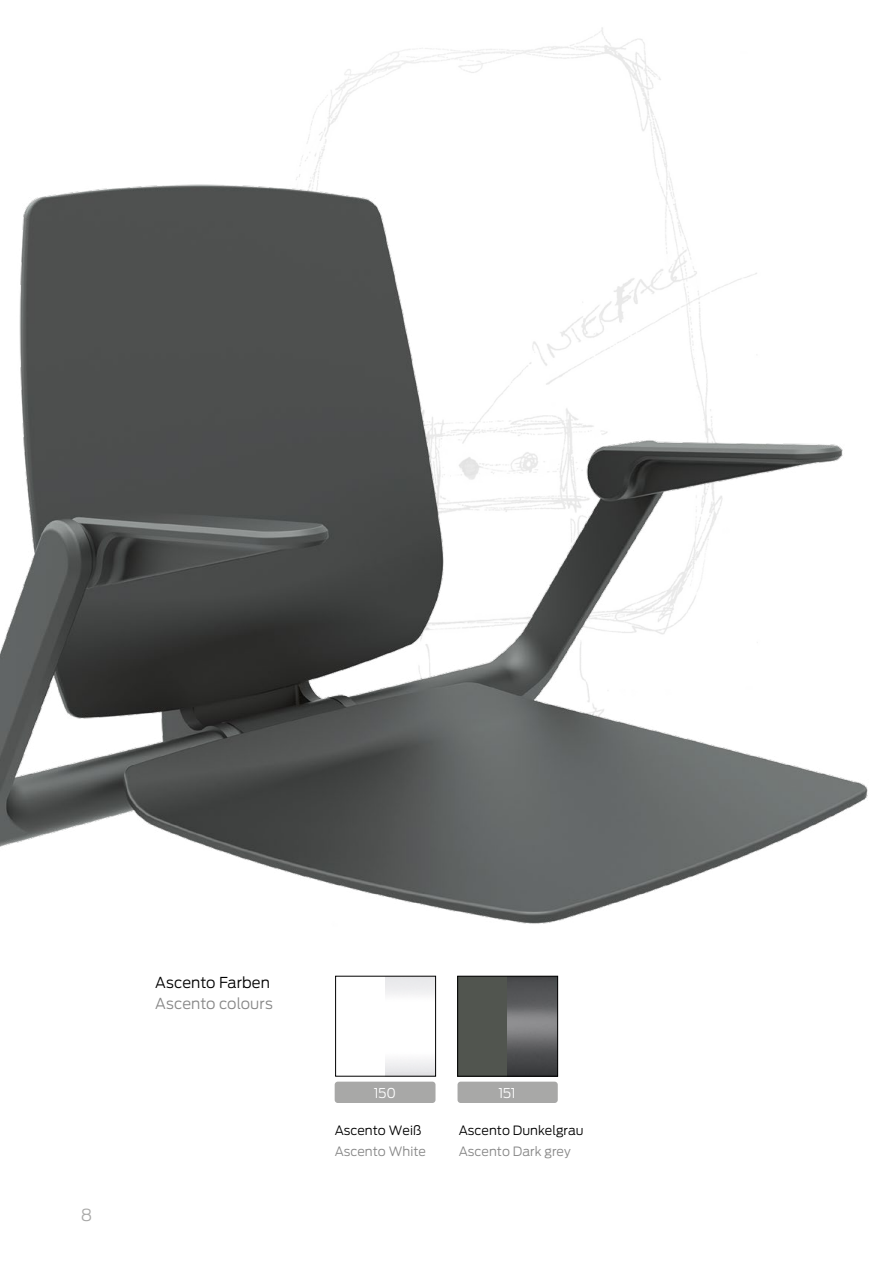
<style>
.page{position:relative;width:893px;height:1263px;background:#fff}
.page>*{position:absolute;margin:0;border:0;box-sizing:border-box;transform-origin:0 0}
.t1{font:300 16.5px "Antenna";color:#a8a8a7}
.t2{font:300 15px "Antenna";letter-spacing:.005em;color:#878787}
.t3{font:300 15px "Antenna";letter-spacing:.005em;color:#000}
.t4{font:300 13.5px "Antenna";letter-spacing:-.03em;color:#fff}
.t5{font:300 12.75px "Antenna";color:#000}
.t6{font:300 12.75px "Antenna";color:#878787}
</style>
<div class="page">
<div style="left:457px;top:976px;width:51px;height:100px;background:#51554f"></div>
<img style="left:508px;top:978px;width:48px;height:96px">
<div style="left:335px;top:1082px;width:100px;height:21px;background:#a8a8a7;border-radius:3px"></div>
<div style="left:457px;top:1082px;width:101px;height:21px;background:#a8a8a7;border-radius:3px"></div>
<div style="left:457px;top:976px;width:101px;height:100px;border:1px solid #000"></div>
<div style="left:335px;top:976px;width:101px;height:100px;border:1px solid #000"></div>
<img style="left:0;top:59px;width:868px;height:865px">
<p class="t1" style="left:81px;top:1205px;width:13px">8</p>
<p class="t3" style="left:155px;top:974px;width:116px">Ascento Farben</p>
<p class="t2" style="left:155px;top:994px;width:119px">Ascento colours</p>
<p class="t4" style="left:374px;top:1085px;width:24px">150</p>
<p class="t4" style="left:498px;top:1085px;width:19px">151</p>
<p class="t5" style="left:335px;top:1123px;width:88px">Ascento Weiß</p>
<p class="t5" style="left:459px;top:1123px;width:126px">Ascento Dunkelgrau</p>
<p class="t6" style="left:335px;top:1144px;width:93px">Ascento White</p>
<p class="t6" style="left:459px;top:1144px;width:114px">Ascento Dark grey</p>
</div>
